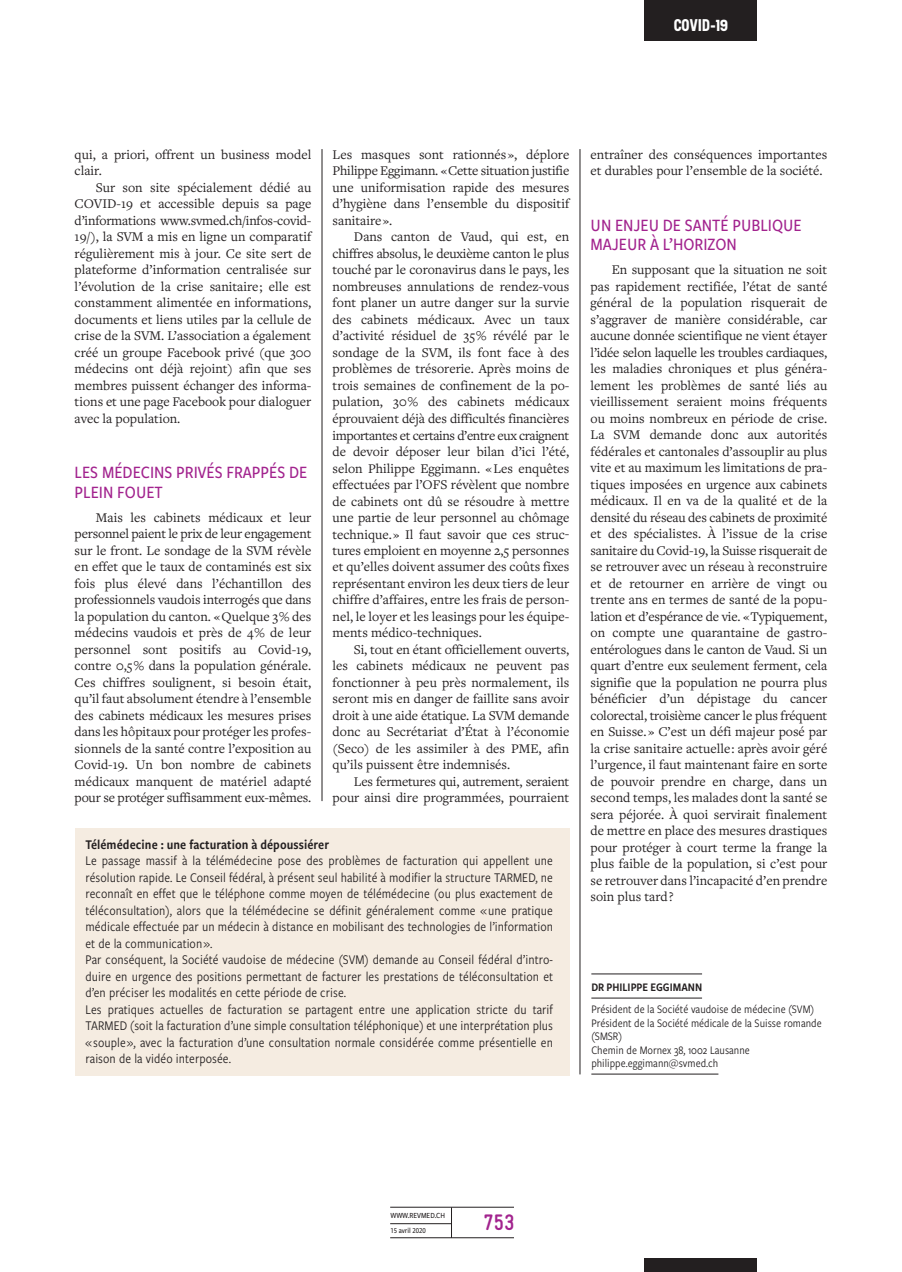
<style>
.page{position:relative;width:902px;height:1272px;background:#fff}
.page>*{position:absolute;margin:0;border:0;box-sizing:border-box;transform-origin:0 0}
.t1{font:700 22.5px "Gravur Condensed Pro";color:#a2238e}
.t2{font:500 18px/19.5px "Freight Sans Cnd Pro";color:#a2238e}
.t3{font:700 16.95px "Neusa";color:#fff}
.t4{font:13.8px/16.5px "Freight Text Pro";color:#231f20;text-align:justify}
.t5{font:13.8px/16.5px "Freight Sans Cnd Pro";letter-spacing:.005em;color:#231f20}
.t6{font:13.8px "Freight Sans Cnd Pro Semi";letter-spacing:.005em;color:#231f20}
.t7{font:12px/13.5px "Freight Sans Cnd Pro";color:#231f20}
.t8{font:12px "Freight Sans Cnd Pro Semi";color:#231f20}
.t9{font:500 8.1px "Freight Sans Cnd Pro";color:#231f20}
.t10{font:500 7.8px "Freight Sans Cnd Pro";color:#231f20}
</style>
<div class="page">
<div style="left:644px;top:0;width:113px;height:41px;background:#231f20"></div>
<div style="left:644px;top:1258px;width:113px;height:14px;background:#231f20"></div>
<hr style="left:390px;top:1207px;width:124px;height:1px;background:#231f20">
<hr style="left:390px;top:1237px;width:124px;height:1px;background:#231f20">
<hr style="left:390px;top:1223px;width:61px;height:1px;background:#231f20">
<hr style="left:451px;top:1207px;width:1px;height:31px;background:#231f20">
<hr style="left:591px;top:973px;width:111px;height:1px;background:#231f20">
<hr style="left:591px;top:998px;width:111px;height:1px;background:#231f20">
<hr style="left:591px;top:1074px;width:127px;height:1px;background:#231f20">
<hr style="left:322px;top:149px;width:1px;height:652px;background:#231f20">
<hr style="left:580px;top:149px;width:1px;height:925px;background:#231f20">
<div style="left:75px;top:828px;width:494px;height:247px;background:#f5ece1"></div>
<p class="t3" style="left:674px;top:14px;width:56px">COVID-19</p>
<p class="t4" style="left:75px;top:146px;width:238px">qui, a priori, offrent un business model clair.</p>
<p class="t4" style="left:75px;top:179px;width:238px;text-indent:21px">Sur son site spécialement dédié au COVID-19 et accessible depuis sa page d’informations www.svmed.ch/infos-covid-19/), la SVM a mis en ligne un comparatif régulièrement mis à jour. Ce site sert de plateforme d’information centralisée sur l’évolution de la crise sanitaire ; elle est constamment alimentée en informations, documents et liens utiles par la cellule de crise de la SVM. L’association a également créé un groupe Facebook privé (que 300 médecins ont déjà rejoint) afin que ses membres puissent échanger des informa&shy;tions et une page Facebook pour dialoguer avec la population.</p>
<h2 class="t2" style="left:75px;top:462px;width:234px">LES MÉDECINS PRIVÉS FRAPPÉS DE<br>PLEIN FOUET</h2>
<p class="t4" style="left:75px;top:509px;width:238px;text-indent:21px">Mais les cabinets médicaux et leur personnel paient le prix de leur engagement sur le front. Le sondage de la SVM révèle en effet que le taux de contaminés est six fois plus élevé dans l’échantillon des professionnels vaudois interrogés que dans la population du canton. « Quelque 3 % des médecins vaudois et près de 4 % de leur personnel sont positifs au Covid-19, contre 0,5 % dans la population générale.<br>Ces chiffres soulignent, si besoin était, qu’il faut absolument étendre à l’ensemble des cabinets médicaux les mesures prises dans les hôpitaux pour protéger les profes&shy;sionnels de la santé contre l’exposition au Covid-19. Un bon nombre de cabinets médicaux manquent de matériel adapté pour se protéger suffisamment eux-mêmes.</p>
<p class="t4" style="left:333px;top:146px;width:238px">Les masques sont rationnés », déplore Philippe Eggimann. « Cette situation justifie une uniformisation rapide des mesures d’hygiène dans l’ensemble du dispositif sanitaire ».</p>
<p class="t4" style="left:333px;top:228px;width:238px;text-indent:21px">Dans canton de Vaud, qui est, en chiffres absolus, le deuxième canton le plus touché par le coronavirus dans le pays, les nombreuses annulations de rendez-vous font planer un autre danger sur la survie des cabinets médicaux. Avec un taux d’activité résiduel de 35 % révélé par le sondage de la SVM, ils font face à des problèmes de trésorerie. Après moins de trois semaines de confinement de la po&shy;pulation, 30 % des cabinets médicaux éprouvaient déjà des difficultés financières importantes et certains d’entre eux craignent de devoir déposer leur bilan d’ici l’été, selon Philippe Eggimann. « Les enquêtes effectuées par l’OFS révèlent que nombre de cabinets ont dû se résoudre à mettre une partie de leur personnel au chômage technique. » Il faut savoir que ces struc&shy;tures emploient en moyenne 2,5 personnes et qu’elles doivent assumer des coûts fixes représentant environ les deux tiers de leur chiffre d’affaires, entre les frais de person&shy;nel, le loyer et les leasings pour les équipe&shy;ments médico-techniques.</p>
<p class="t4" style="left:333px;top:641px;width:238px;text-indent:21px">Si, tout en étant officiellement ouverts, les cabinets médicaux ne peuvent pas fonctionner à peu près normalement, ils seront mis en danger de faillite sans avoir droit à une aide étatique. La SVM demande donc au Secrétariat d’État à l’économie (Seco) de les assimiler à des PME, afin qu’ils puissent être indemnisés.</p>
<p class="t4" style="left:333px;top:773px;width:238px;text-align:right">Les fermetures qui, autrement, seraient pour ainsi dire programmées, pourraient</p>
<p class="t6" style="left:86px;top:835px;width:245px">Télémédecine : une facturation à dépoussiérer</p>
<p class="t5" style="left:86px;top:852px;width:469px">Le passage massif à la télémédecine pose des problèmes de facturation qui appellent une résolution rapide. Le Conseil fédéral, à présent seul habilité à modifier la structure TARMED, ne reconnaît en effet que le téléphone comme moyen de télémédecine (ou plus exactement de téléconsultation), alors que la télémédecine se définit généralement comme « une pratique médicale effectuée par un médecin à distance en mobilisant des technologies de l’information et de la communication ».<br>Par conséquent, la Société vaudoise de médecine (SVM) demande au Conseil fédéral d’intro&shy;duire en urgence des positions permettant de facturer les prestations de téléconsultation et d’en préciser les modalités en cette période de crise.<br>Les pratiques actuelles de facturation se partagent entre une application stricte du tarif TARMED (soit la facturation d’une simple consultation téléphonique) et une interprétation plus « souple », avec la facturation d’une consultation normale considérée comme présentielle en raison de la vidéo interposée.</p>
<p class="t4" style="left:591px;top:146px;width:238px">entraîner des conséquences importantes et durables pour l’ensemble de la société.</p>
<h2 class="t2" style="left:591px;top:214px;width:213px">UN ENJEU DE SANTÉ PUBLIQUE<br>MAJEUR À L’HORIZON</h2>
<p class="t4" style="left:591px;top:261px;width:238px;text-indent:21px">En supposant que la situation ne soit pas rapidement rectifiée, l’état de santé général de la population risquerait de s’aggraver de manière considérable, car aucune donnée scientifique ne vient étayer l’idée selon laquelle les troubles cardiaques, les maladies chroniques et plus généra&shy;lement les problèmes de santé liés au vieillissement seraient moins fréquents ou moins nombreux en période de crise.<br>La SVM demande donc aux autorités fédérales et cantonales d’assouplir au plus vite et au maximum les limitations de pra&shy;tiques imposées en urgence aux cabinets médicaux. Il en va de la qualité et de la densité du réseau des cabinets de proximité et des spécialistes. À l’issue de la crise sanitaire du Covid-19, la Suisse risquerait de se retrouver avec un réseau à reconstruire et de retourner en arrière de vingt ou trente ans en termes de santé de la popu&shy;lation et d’espérance de vie. « Typiquement, on compte une quarantaine de gastro&shy;entérologues dans le canton de Vaud. Si un quart d’entre eux seulement ferment, cela signifie que la population ne pourra plus bénéficier d’un dépistage du cancer colorectal, troisième cancer le plus fréquent en Suisse. » C’est un défi majeur posé par la crise sanitaire actuelle : après avoir géré l’urgence, il faut maintenant faire en sorte de pouvoir prendre en charge, dans un second temps, les malades dont la santé se sera péjorée. À quoi servirait finalement de mettre en place des mesures drastiques pour protéger à court terme la frange la plus faible de la population, si c’est pour se retrouver dans l’incapacité d’en prendre soin plus tard ?</p>
<p class="t8" style="left:591px;top:979px;width:112px">DR PHILIPPE EGGIMANN</p>
<p class="t7" style="left:591px;top:1002px;width:232px">Président de la Société vaudoise de médecine (SVM)<br>Président de la Société médicale de la Suisse romande (SMSR)<br>Chemin de Mornex 38, 1002 Lausanne philippe.eggimann@svmed.ch</p>
<p class="t9" style="left:390px;top:1210px;width:56px">WWW.REVMED.CH</p>
<p class="t10" style="left:390px;top:1225px;width:37px">15 avril 2020</p>
<h1 class="t1" style="left:483px;top:1210px;width:33px">753</h1>
</div>
